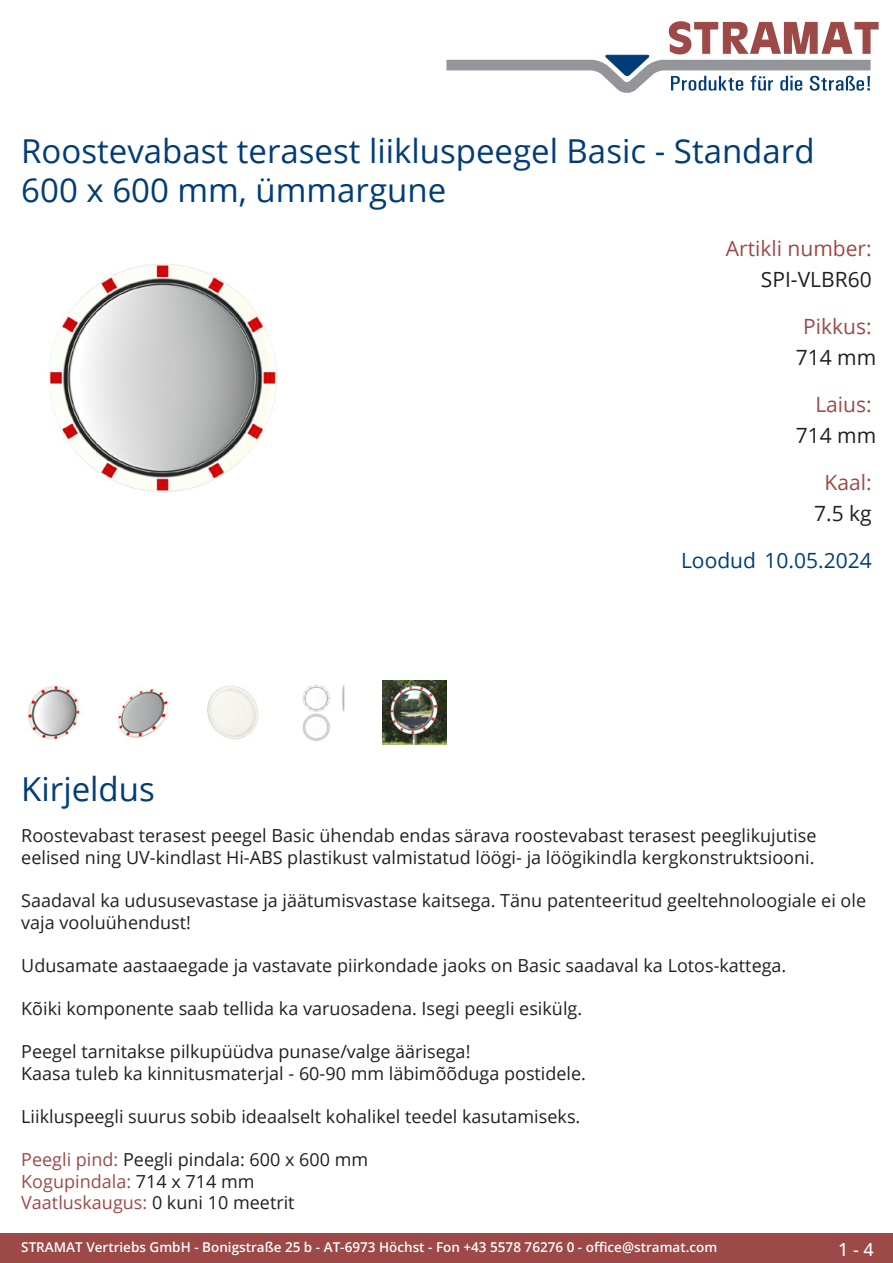
<style>
.page{position:relative;width:893px;height:1263px;background:#fff}
.page>*{position:absolute;margin:0;border:0;box-sizing:border-box;transform-origin:0 0}
.Produkttitel{font:33px/39.6px "Open Sans";color:#003d78}
.TechDaten_Überschrif{font:21px "Open Sans";color:#9c4948}
.TechDaten_Inhalt{font:21px "Open Sans";color:#231f20}
.Erstellungsdatum{font:21px "Open Sans";color:#003d78}
.Beschreibung_Text{font:18px/21.6px "Open Sans";color:#231f20}
.t1{font:500 18px "Open Sans";color:#fff}
.t2{font:600 13.5px "Open Sans";color:#fff}
.s1{color:#9c4948}
</style>
<div class="page">
<div style="left:0;top:1233px;width:893px;height:30px;background:#9c4948"></div>
<svg style="left:446px;top:21px;width:433px;height:72px"></svg>
<img style="left:49px;top:264px;width:228px;height:228px">
<img style="left:28px;top:685px;width:52px;height:55px">
<img style="left:118px;top:689px;width:51px;height:49px">
<img style="left:207px;top:685px;width:52px;height:55px">
<img style="left:302px;top:684px;width:43px;height:57px">
<img style="left:383px;top:680px;width:63px;height:64px">
<p class="Produkttitel" style="left:21px;top:130px;width:795px">Roostevabast terasest liikluspeegel Basic - Standard<br>600 x 600 mm, ümmargune</p>
<p class="TechDaten_Überschrif" style="left:726px;top:234px;width:147px">Artikli number:</p>
<p class="TechDaten_Inhalt" style="left:761px;top:265px;width:112px">SPI-VLBR60</p>
<p class="TechDaten_Überschrif" style="left:803px;top:312px;width:70px">Pikkus:</p>
<p class="TechDaten_Inhalt" style="left:796px;top:343px;width:82px">714 mm</p>
<p class="TechDaten_Überschrif" style="left:815px;top:390px;width:58px">Laius:</p>
<p class="TechDaten_Inhalt" style="left:796px;top:421px;width:82px">714 mm</p>
<p class="TechDaten_Überschrif" style="left:825px;top:468px;width:49px">Kaal:</p>
<p class="TechDaten_Inhalt" style="left:814px;top:499px;width:59px">7.5 kg</p>
<p class="Erstellungsdatum" style="left:681px;top:546px;width:192px">Loodud 10.05.2024</p>
<p class="Produkttitel" style="left:21px;top:768px;width:135px">Kirjeldus</p>
<p class="Beschreibung_Text" style="left:21px;top:824px;width:797px">Roostevabast terasest peegel Basic ühendab endas särava roostevabast terasest peeglikujutise eelised ning UV-kindlast Hi-ABS plastikust valmistatud löögi- ja löögikindla kergkonstruktsiooni.</p>
<p class="Beschreibung_Text" style="left:21px;top:889px;width:846px">Saadaval ka udususevastase ja jäätumisvastase kaitsega. Tänu patenteeritud geeltehnoloogiale ei ole vaja vooluühendust!</p>
<p class="Beschreibung_Text" style="left:21px;top:954px;width:767px">Udusamate aastaaegade ja vastavate piirkondade jaoks on Basic saadaval ka Lotos-kattega.</p>
<p class="Beschreibung_Text" style="left:21px;top:997px;width:562px">Kõiki komponente saab tellida ka varuosadena. Isegi peegli esikülg.</p>
<p class="Beschreibung_Text" style="left:21px;top:1040px;width:566px">Peegel tarnitakse pilkupüüdva punase/valge äärisega!<br>Kaasa tuleb ka kinnitusmaterjal - 60-90 mm läbimõõduga postidele.</p>
<p class="Beschreibung_Text" style="left:21px;top:1105px;width:561px">Liikluspeegli suurus sobib ideaalselt kohalikel teedel kasutamiseks.</p>
<p class="Beschreibung_Text" style="left:21px;top:1148px;width:348px"><span class="s1">Peegli pind:</span> Peegli pindala: 600 x 600 mm<br><span class="s1">Kogupindala:</span> 714 x 714 mm<br><span class="s1">Vaatluskaugus:</span> 0 kuni 10 meetrit</p>
<p class="t2" style="left:21px;top:1238px;width:698px">STRAMAT Vertriebs GmbH - Bonigstraße 25 b - AT-6973 Höchst - Fon +43 5578 76276 0 - office@stramat.com</p>
<p class="t1" style="left:838px;top:1237px;width:37px">1 - 4</p>
</div>
